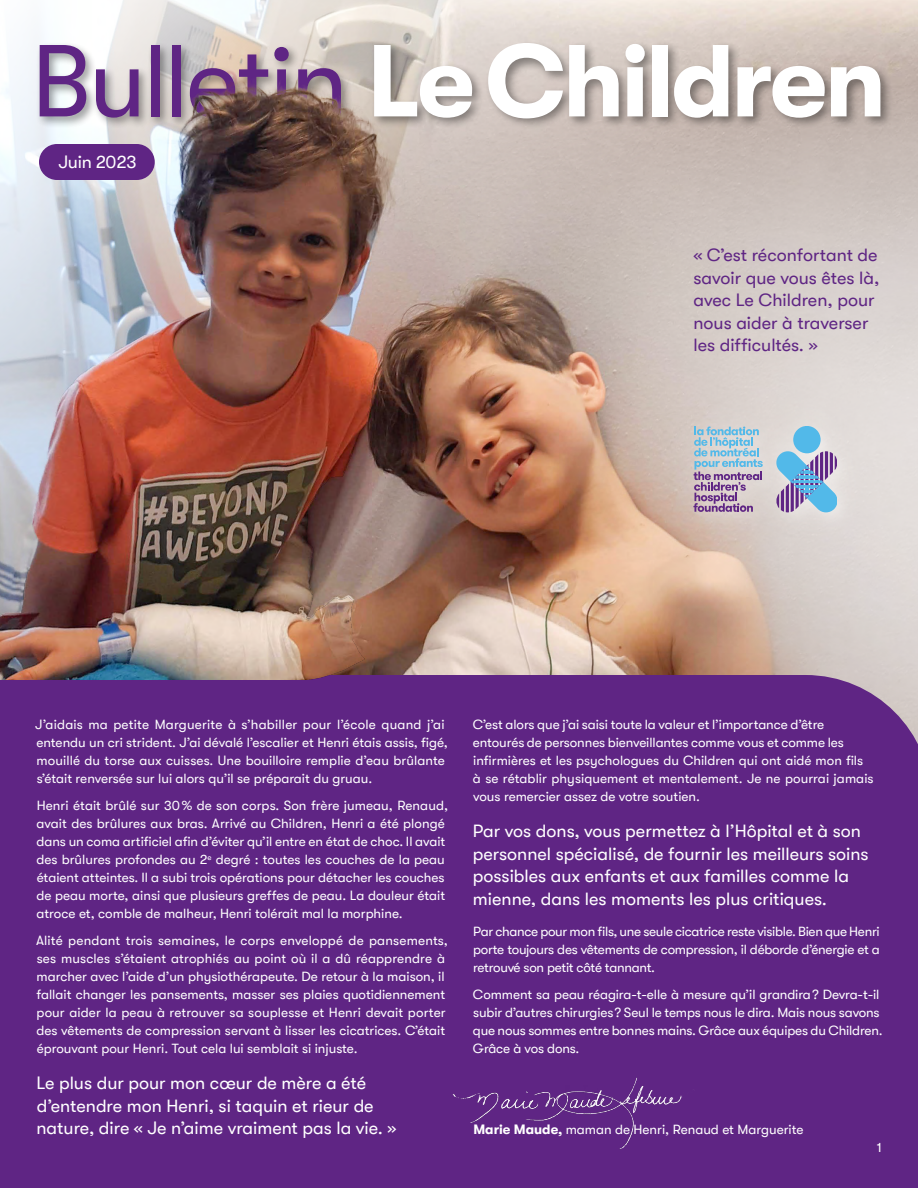
<style>
.page{position:relative;width:918px;height:1188px;background:#fff}
.page>*{position:absolute;margin:0;border:0;box-sizing:border-box;transform-origin:0 0}
.t1{font:700 102px "GT Walsheim";letter-spacing:-.03em;color:#fff}
.t2{font:18px/22.5px "GT Walsheim";color:#fff}
.t3{font:18px/22.5px "GT Walsheim";color:#5f2584}
.t4{font:13.5px/18px "GT Walsheim";color:#fff}
.s1{font-weight:400;color:#5f2584}
.s2{font-weight:700}
</style>
<div class="page">
<img style="left:406px;top:0;width:512px;height:45px">
<svg style="left:406px;top:45px;width:512px;height:630px;background:#c5ada0"></svg>
<div style="left:0;top:675px;width:918px;height:513px;background:#5f2584"></div>
<div style="left:661px;top:395px;width:208px;height:150px;background:#fff;opacity:.5"></div>
<div style="left:793px;top:426px;width:28px;height:27px;background:#52b9e9;border-radius:50%"></div>
<svg style="left:775px;top:450px;width:62px;height:63px;background:#8fa9cf"></svg>
<svg style="left:693px;top:427px;width:70px;height:85px;background:#b1b4c8"></svg>
<div style="left:36px;top:40px;width:857px;height:89px;background:#000;opacity:.4"></div>
<img style="left:0;top:0;width:406px;height:680px">
<div style="left:452px;top:1010px;width:253px;height:178px;background:#5f2584"></div>
<h1 class="t1" style="left:32px;top:24px;width:856px"><span class="s1">Bulletin</span> Le Children</h1>
<h2 class="t2" style="left:58px;top:151px;width:79px">Juin 2023</h2>
<h2 class="t3" style="left:693px;top:244px;width:187px">« C’est réconfortant de savoir que vous êtes là, avec Le Children, pour nous aider à traverser les difficultés. »</h2>
<p class="t4" style="left:35px;top:715px;width:414px">J’aidais ma petite Marguerite à s’habiller pour l’école quand j’ai entendu un cri strident. J’ai dévalé l’escalier et Henri étais assis, figé, mouillé du torse aux cuisses. Une bouilloire remplie d’eau brûlante s’était renversée sur lui alors qu’il se préparait du gruau.</p>
<p class="t4" style="left:36px;top:796px;width:413px">Henri était brûlé sur 30 % de son corps. Son frère jumeau, Renaud, avait des brûlures aux bras. Arrivé au Children, Henri a été plongé dans un coma artificiel afin d’éviter qu’il entre en état de choc. Il avait des brûlures profondes au 2<sup>e</sup> degré : toutes les couches de la peau étaient atteintes. Il a subi trois opérations pour détacher les couches de peau morte, ainsi que plusieurs greffes de peau. La douleur était atroce et, comble de malheur, Henri tolérait mal la morphine.</p>
<p class="t4" style="left:36px;top:931px;width:413px">Alité pendant trois semaines, le corps enveloppé de pansements, ses muscles s’étaient atrophiés au point où il a dû réapprendre à marcher avec l’aide d’un physiothérapeute. De retour à la maison, il fallait changer les pansements, masser ses plaies quotidiennement pour aider la peau à retrouver sa souplesse et Henri devait porter des vêtements de compression servant à lisser les cicatrices. C’était éprouvant pour Henri. Tout cela lui semblait si injuste.</p>
<h2 class="t2" style="left:36px;top:1072px;width:362px">Le plus dur pour mon cœur de mère a été d’entendre mon Henri, si taquin et rieur de nature, dire « Je n’aime vraiment pas la vie. »</h2>
<p class="t4" style="left:473px;top:715px;width:402px">C’est alors que j’ai saisi toute la valeur et l’importance d’être entourés de personnes bienveillantes comme vous et comme les infirmières et les psychologues du Children qui ont aidé mon fils à se rétablir physiquement et mentalement. Je ne pourrai jamais vous remercier assez de votre soutien.</p>
<h2 class="t2" style="left:473px;top:820px;width:397px">Par vos dons, vous permettez à l’Hôpital et à son personnel spécialisé, de fournir les meilleurs soins possibles aux enfants et aux familles comme la mienne, dans les moments les plus critiques.</h2>
<p class="t4" style="left:473px;top:922px;width:408px;text-align:justify">Par chance pour mon fils, une seule cicatrice reste visible. Bien que Henri porte toujours des vêtements de compression, il déborde d’énergie et a retrouvé son petit côté tannant.</p>
<p class="t4" style="left:473px;top:985px;width:411px">Comment sa peau réagira-t-elle à mesure qu’il grandira ? Devra-t-il subir d’autres chirurgies ? Seul le temps nous le dira. Mais nous savons que nous sommes entre bonnes mains. Grâce aux équipes du Children.<br>Grâce à vos dons.</p>
<p class="t4" style="left:473px;top:1120px;width:332px"><span class="s2">Marie Maude,</span> maman de Henri, Renaud et Marguerite</p>
<p class="t4" style="left:877px;top:1138px;width:7px">1</p>
</div>
